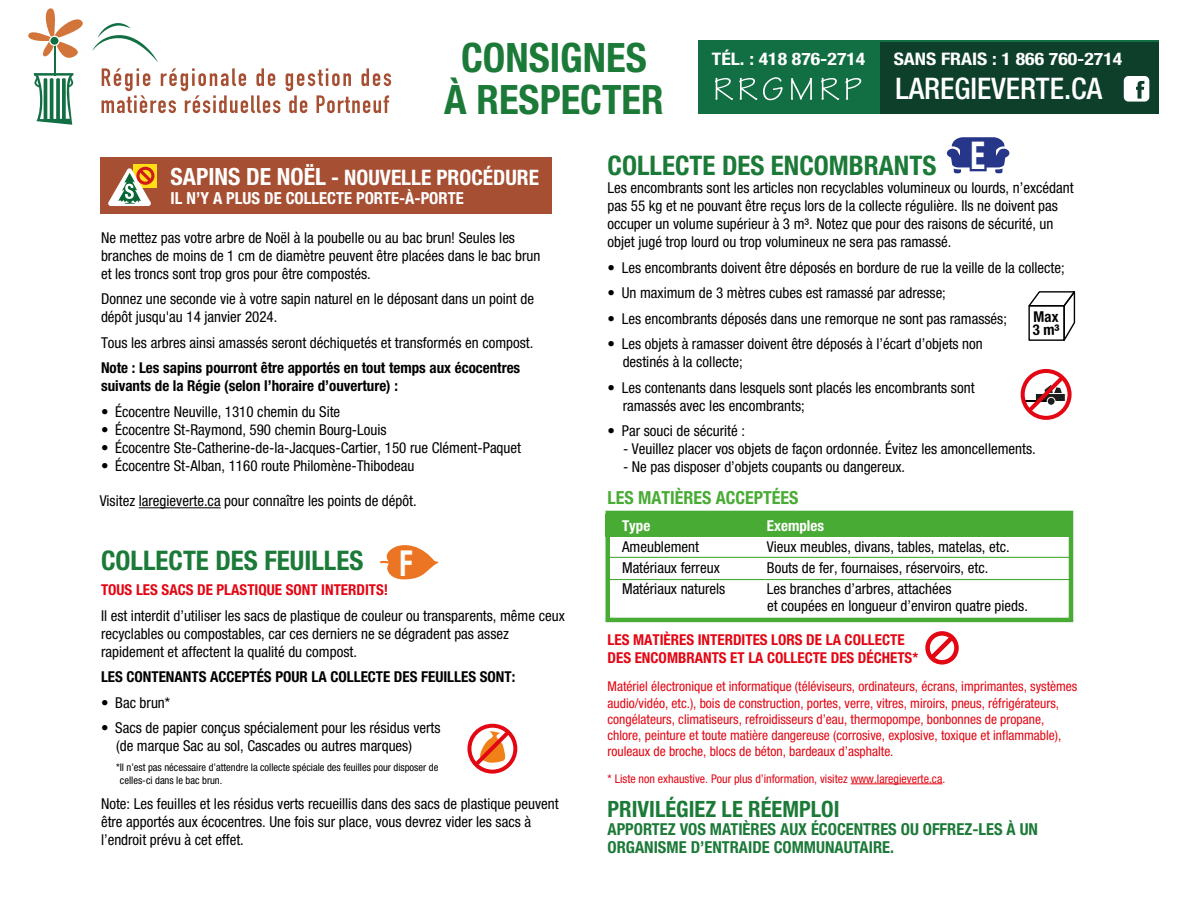
<style>
.page{position:relative;width:1188px;height:918px;background:#fff}
.page>*{position:absolute;margin:0;border:0;box-sizing:border-box;transform-origin:0 0}
.t1{font:700 condensed 40.5px "Helvetica Neue";color:#1c7a38}
.t2{font:700 condensed 38.4px "Helvetica Neue";color:#fff;scale:.79 1}
.t3{font:700 condensed 35.85px "Helvetica Neue";color:#fff;scale:.79 1}
.t4{font:500 condensed 29.7px "Helvetica Neue";color:#fff}
.t5{font:700 condensed 27px "Helvetica Neue";color:#1c7a38}
.t6{font:700 condensed 22.5px "Helvetica Neue";color:#1c7a38}
.t7{font:700 condensed 21.3px "Helvetica Neue";color:#fff}
.t8{font:700 condensed 18px "Helvetica Neue";color:#48ac34}
.t9{font:700 condensed 17.25px "Helvetica Neue";color:#fff;scale:1.14 1}
.t10{font:700 condensed 16.65px "Helvetica Neue";color:#fff}
.t11{font:700 condensed 16.5px/18px "Helvetica Neue";color:#1c7a38}
.t12{font:condensed 15px/18px "Helvetica Neue";color:#010101}
.t13{font:700 condensed 15px/18px "Helvetica Neue";color:#010101}
.t14{font:700 condensed 15px/18px "Helvetica Neue";color:#e30613}
.t15{font:700 condensed 15px "Helvetica Neue";color:#fff}
.t16{font:700 condensed 14.85px/12.8px "Helvetica Neue";color:#010101}
.t17{font:condensed 13.5px/16.2px "Helvetica Neue";color:#e30613}
.t18{font:condensed 12px "Helvetica Neue";color:#e30613}
.t19{font:condensed 10.5px/12.6px "Helvetica Neue";color:#010101}
.s1{font-size:23.7px}
</style>
<div class="page">
<div style="left:605px;top:514px;width:466px;height:23px;background:#48ac34"></div>
<hr style="left:851px;top:784px;width:91px;height:1px;background:#e30613">
<svg style="left:947px;top:137px;width:63px;height:37px"></svg>
<svg style="left:379px;top:545px;width:60px;height:35px"></svg>
<div style="left:1021px;top:369px;width:51px;height:51px;border:4px solid #e30613;border-radius:50%"></div>
<svg style="left:1024px;top:372px;width:44px;height:44px"></svg>
<div style="left:467px;top:724px;width:50px;height:50px;border:4px solid #e30613;border-radius:50%"></div>
<svg style="left:471px;top:727px;width:43px;height:42px"></svg>
<div style="left:925px;top:631px;width:34px;height:34px;border:4px solid #e30613;border-radius:50%"></div>
<svg style="left:926px;top:631px;width:32px;height:33px"></svg>
<svg style="left:1028px;top:291px;width:48px;height:50px"></svg>
<div style="left:605px;top:511px;width:468px;height:111px;border:4px solid #48ac34"></div>
<div style="left:699px;top:41px;width:460px;height:73px;background:#126f44"></div>
<div style="left:880px;top:42px;width:279px;height:72px;background:#0d3f2b"></div>
<svg style="left:715px;top:78px;width:18px;height:22px"></svg>
<svg style="left:739px;top:78px;width:18px;height:22px"></svg>
<svg style="left:763px;top:77px;width:20px;height:23px"></svg>
<svg style="left:791px;top:78px;width:21px;height:22px"></svg>
<svg style="left:821px;top:78px;width:18px;height:22px"></svg>
<svg style="left:845px;top:78px;width:16px;height:22px"></svg>
<svg style="left:1124px;top:76px;width:25px;height:26px"></svg>
<svg style="left:286px;top:68px;width:105px;height:45px"></svg>
<svg style="left:28px;top:8px;width:252px;height:117px"></svg>
<hr style="left:609px;top:557px;width:462px;height:1px;background:#48ac34">
<hr style="left:609px;top:579px;width:462px;height:1px;background:#48ac34">
<div style="left:101px;top:157px;width:451px;height:56px;background:#a64f32"></div>
<div style="left:134px;top:164px;width:23px;height:23px;background:#ffdd17"></div>
<svg style="left:108px;top:166px;width:47px;height:40px"></svg>
<hr style="left:139px;top:507px;width:82px;height:1px;background:#010101">
<h1 class="t1" style="left:461px;top:33px;width:187px">CONSIGNES</h1>
<p class="t9" style="left:712px;top:48px;width:136px">TÉL. : 418 876-2714</p>
<p class="t9" style="left:894px;top:48px;width:202px">SANS FRAIS : 1 866 760-2714</p>
<h1 class="t1" style="left:444px;top:75px;width:221px">À RESPECTER</h1>
<h3 class="t4" style="left:896px;top:71px;width:208px">LAREGIEVERTE.CA</h3>
<h3 class="t7" style="left:171px;top:164px;width:370px"><span class="s1">SAPINS DE NOËL</span> - NOUVELLE PROCÉDURE</h3>
<p class="t10" style="left:171px;top:188px;width:295px">IL N’Y A PLUS DE COLLECTE PORTE-À-PORTE</p>
<p class="t12" style="left:101px;top:228px;width:441px">Ne mettez pas votre arbre de Noël à la poubelle ou au bac brun! Seules les branches de moins de 1 cm de diamètre peuvent être placées dans le bac brun et les troncs sont trop gros pour être compostés.</p>
<p class="t12" style="left:101px;top:290px;width:434px">Donnez une seconde vie à votre sapin naturel en le déposant dans un point de dépôt jusqu'au 14 janvier 2024.</p>
<p class="t12" style="left:101px;top:333px;width:434px">Tous les arbres ainsi amassés seront déchiquetés et transformés en compost.</p>
<p class="t13" style="left:101px;top:359px;width:421px">Note : Les sapins pourront être apportés en tout temps aux écocentres suivants de la Régie (selon l’horaire d’ouverture) :</p>
<p class="t12" style="left:101px;top:402px;width:241px">• Écocentre Neuville, 1310 chemin du Site</p>
<p class="t12" style="left:101px;top:420px;width:287px">• Écocentre St-Raymond, 590 chemin Bourg-Louis</p>
<p class="t12" style="left:101px;top:438px;width:422px">• Écocentre Ste-Catherine-de-la-Jacques-Cartier, 150 rue Clément-Paquet</p>
<p class="t12" style="left:101px;top:456px;width:315px">• Écocentre St-Alban, 1160 route Philomène-Thibodeau</p>
<p class="t12" style="left:100px;top:491px;width:318px">Visitez laregieverte.ca pour connaître les points de dépôt.</p>
<h3 class="t5" style="left:101px;top:544px;width:264px">COLLECTE DES FEUILLES</h3>
<p class="t14" style="left:101px;top:581px;width:289px">TOUS LES SACS DE PLASTIQUE SONT INTERDITS!</p>
<p class="t12" style="left:101px;top:606px;width:465px">Il est interdit d’utiliser les sacs de plastique de couleur ou transparents, même ceux recyclables ou compostables, car ces derniers ne se dégradent pas assez rapidement et affectent la qualité du compost.</p>
<p class="t13" style="left:101px;top:668px;width:416px">LES CONTENANTS ACCEPTÉS POUR LA COLLECTE DES FEUILLES SONT:</p>
<p class="t12" style="left:101px;top:693px;width:71px">• Bac brun*</p>
<p class="t12" style="left:116px;top:719px;width:326px;text-indent:-15px">• Sacs de papier conçus spécialement pour les résidus verts (de marque Sac au sol, Cascades ou autres marques)</p>
<p class="t19" style="left:120px;top:761px;width:320px;text-indent:-4px">*Il n’est pas nécessaire d’attendre la collecte spéciale des feuilles pour disposer de celles-ci dans le bac brun.</p>
<p class="t12" style="left:101px;top:795px;width:459px">Note: Les feuilles et les résidus verts recueillis dans des sacs de plastique peuvent être apportés aux écocentres. Une fois sur place, vous devrez vider les sacs à l’endroit prévu à cet effet.</p>
<h3 class="t3" style="left:399px;top:542px;width:18px">F</h3>
<h2 class="t2" style="left:970px;top:132px;width:20px">E</h2>
<h3 class="t5" style="left:608px;top:149px;width:330px">COLLECTE DES ENCOMBRANTS</h3>
<p class="t12" style="left:608px;top:179px;width:468px">Les encombrants sont les articles non recyclables volumineux ou lourds, n’excédant pas 55 kg et ne pouvant être reçus lors de la collecte régulière. Ils ne doivent pas occuper un volume supérieur à 3 m³. Notez que pour des raisons de sécurité, un objet jugé trop lourd ou trop volumineux ne sera pas ramassé.</p>
<p class="t12" style="left:608px;top:258px;width:459px">• Les encombrants doivent être déposés en bordure de rue la veille de la collecte;</p>
<p class="t12" style="left:608px;top:284px;width:340px">• Un maximum de 3 mètres cubes est ramassé par adresse;</p>
<p class="t12" style="left:608px;top:309px;width:401px">• Les encombrants déposés dans une remorque ne sont pas ramassés;</p>
<p class="t12" style="left:623px;top:335px;width:362px;text-indent:-15px">• Les objets à ramasser doivent être déposés à l’écart d’objets non destinés à la collecte;</p>
<p class="t12" style="left:623px;top:378px;width:353px;text-indent:-15px">• Les contenants dans lesquels sont placés les encombrants sont ramassés avec les encombrants;</p>
<p class="t12" style="left:608px;top:422px;width:139px">• Par souci de sécurité :</p>
<p class="t12" style="left:623px;top:440px;width:414px">- Veuillez placer vos objets de façon ordonnée. Évitez les amoncellements.</p>
<p class="t12" style="left:623px;top:458px;width:283px">- Ne pas disposer d’objets coupants ou dangereux.</p>
<p class="t8" style="left:608px;top:487px;width:192px">LES MATIÈRES ACCEPTÉES</p>
<p class="t15" style="left:622px;top:517px;width:30px">Type</p>
<p class="t15" style="left:767px;top:517px;width:59px">Exemples</p>
<p class="t12" style="left:622px;top:538px;width:78px">Ameublement</p>
<p class="t12" style="left:767px;top:538px;width:244px">Vieux meubles, divans, tables, matelas, etc.</p>
<p class="t12" style="left:622px;top:559px;width:99px">Matériaux ferreux</p>
<p class="t12" style="left:767px;top:559px;width:223px">Bouts de fer, fournaises, réservoirs, etc.</p>
<p class="t12" style="left:622px;top:580px;width:105px">Matériaux naturels</p>
<p class="t12" style="left:767px;top:581px;width:263px;line-height:16.5px">Les branches d’arbres, attachées<br>et coupées en longueur d’environ quatre pieds.</p>
<p class="t14" style="left:608px;top:631px;width:312px">LES MATIÈRES INTERDITES LORS DE LA COLLECTE<br>DES ENCOMBRANTS ET LA COLLECTE DES DÉCHETS*</p>
<p class="t17" style="left:608px;top:678px;width:471px">Matériel électronique et informatique (téléviseurs, ordinateurs, écrans, imprimantes, systèmes audio/vidéo, etc.), bois de construction, portes, verre, vitres, miroirs, pneus, réfrigérateurs, congélateurs, climatiseurs, refroidisseurs d’eau, thermopompe, bonbonnes de propane, chlore, peinture et toute matière dangereuse (corrosive, explosive, toxique et inflammable), rouleaux de broche, blocs de béton, bardeaux d’asphalte.</p>
<p class="t18" style="left:608px;top:771px;width:339px">* Liste non exhaustive. Pour plus d’information, visitez www.laregieverte.ca.</p>
<h3 class="t6" style="left:608px;top:796px;width:233px">PRIVILÉGIEZ LE RÉEMPLOI</h3>
<p class="t11" style="left:608px;top:820px;width:432px">APPORTEZ VOS MATIÈRES AUX ÉCOCENTRES OU OFFREZ-LES À UN<br>ORGANISME D’ENTRAIDE COMMUNAUTAIRE.</p>
<p class="t16" style="left:1033px;top:311px;width:28px;rotate:-1deg">Max<br>3 m³</p>
</div>
